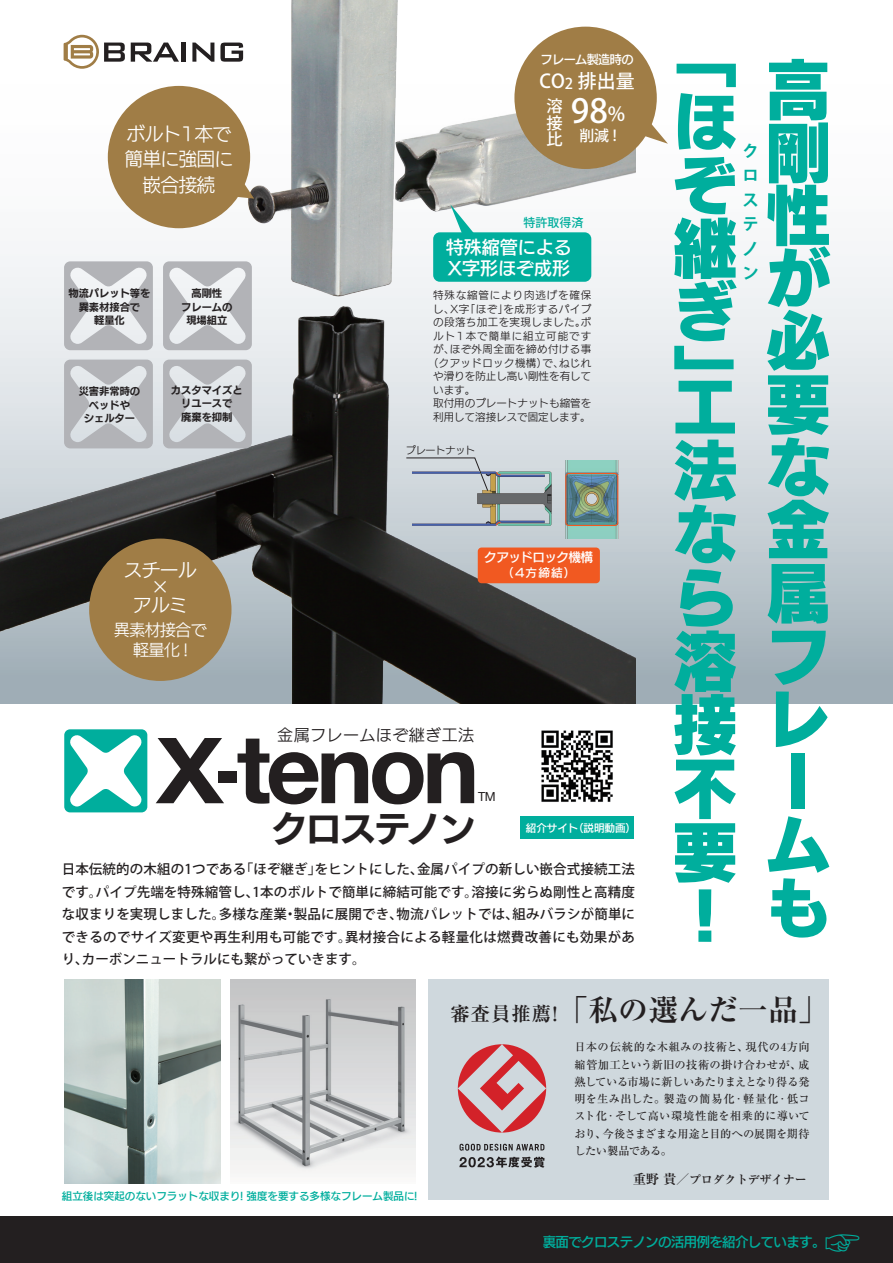
<style>
.page{position:relative;width:893px;height:1263px;background:#fff}
.page>*{position:absolute;margin:0;border:0;box-sizing:border-box;transform-origin:0 0}
.t1{font:64.5px/63.6px "New Rodin Pro EB";color:#00ae9d;text-align:justify}
.t2{font:36px "Koz Go Pr 6 N";color:#00ae9d}
.t3{font:35.7px "New Rodin Pro B";letter-spacing:-.035em;color:#231f20}
.t4{font:500 33px "Koz Go Pr 6 N";color:#fff}
.t5{font:700 30px "Ryumin";color:#231f20}
.t6{font:700 19.5px "Ryumin";letter-spacing:.05em;color:#231f20}
.t7{font:18.9px/25.7px "New Rodin Pro M";letter-spacing:-.05em;color:#fff;text-align:center}
.t8{font:500 18.9px "Koz Go Pr 6 N";color:#fff}
.t9{font:18px/21px "New Rodin Pro DB";color:#fff}
.t10{font:700 16.35px/24.5px "Koz Go Pr 6 N";color:#00ae9d;text-align:justify}
.t11{font:16.2px/20.2px "New Rodin Pro M";letter-spacing:-.05em;color:#fff;text-align:center}
.t12{font:500 16.2px/16.2px "Koz Go Pr 6 N";color:#fff;text-align:justify}
.t13{font:16.05px "New Rodin Pro M";letter-spacing:.025em;color:#231f20}
.t14{font:500 14.85px "Koz Go Pr 6 N";color:#fff}
.t15{font:500 13.5px/22.5px "Koz Go Pr 6 N";letter-spacing:.025em;color:#231f20;text-align:justify}
.t16{font:13.5px "New Rodin Pro DB";letter-spacing:-.05em;color:#00ae9d}
.t17{font:12.6px "New Rodin Pro DB";letter-spacing:-.05em;color:#fff}
.t18{font:12.45px "Helvetica Neue";color:#231f20}
.t19{font:12.15px "New Rodin Pro DB";letter-spacing:-.05em;color:#fff}
.t20{font:700 12px "Ryumin";letter-spacing:-.025em;color:#231f20}
.t21{font:500 12px "Koz Go Pr 6 N";color:#00ae9d}
.t22{font:11.55px "New Rodin Pro DB";color:#fff}
.t23{font:500 11.25px/17.2px "Ryumin";letter-spacing:-.01em;color:#231f20;text-align:justify}
.t24{font:10.5px "New Rodin Pro M";letter-spacing:.04em;color:#231f20}
.t25{font:10.5px "New Rodin Pro DB";color:#00ae9d}
.t26{font:10.5px "New Rodin Pro M";letter-spacing:.005em;color:#231f20}
.t27{font:10.5px "New Rodin Pro M";color:#231f20}
.t28{font:10.5px "New Rodin Pro M";letter-spacing:.08em;color:#231f20}
.t29{font:10.5px "New Rodin Pro M";letter-spacing:.095em;color:#231f20}
.t30{font:10.5px "New Rodin Pro DB";color:#fff}
.t31{font:10.2px/13.5px "New Rodin Pro B";color:#231f20;text-align:center}
.t32{font:10.05px "New Rodin Pro M";letter-spacing:-.02em;color:#231f20}
.s1{font-size:14.85px}
.s2{font-size:19.65px}
.s3{font-size:13.35px}
</style>
<div class="page">
<div style="left:429px;top:979px;width:400px;height:220px;background:#cfd8dd"></div>
<div style="left:0;top:0;width:893px;height:703px;background:linear-gradient(to bottom,#fff,#abb8c0)"></div>
<img style="left:0;top:0;width:635px;height:703px">
<svg style="left:64px;top:360px;width:89px;height:88px"></svg>
<svg style="left:163px;top:360px;width:89px;height:88px"></svg>
<svg style="left:64px;top:261px;width:89px;height:89px"></svg>
<svg style="left:163px;top:261px;width:89px;height:89px"></svg>
<svg style="left:64px;top:729px;width:83px;height:83px"></svg>
<svg style="left:156px;top:738px;width:68px;height:65px"></svg>
<div style="left:218px;top:771px;width:19px;height:12px;background:#231f20"></div>
<svg style="left:238px;top:739px;width:236px;height:65px"></svg>
<div style="left:514px;top:27px;width:143px;height:142px;background:#a07d46;border-radius:50%"></div>
<svg style="left:644px;top:123px;width:24px;height:21px"></svg>
<div style="left:108px;top:86px;width:142px;height:142px;background:#a07d46;border-radius:50%"></div>
<div style="left:89px;top:539px;width:142px;height:142px;background:#a07d46;border-radius:50%"></div>
<img style="left:64px;top:979px;width:157px;height:204px">
<img style="left:231px;top:979px;width:184px;height:194px">
<div style="left:433px;top:232px;width:158px;height:50px;background:#00ae9d;border-radius:7px"></div>
<svg style="left:450px;top:204px;width:25px;height:29px"></svg>
<img style="left:550px;top:460px;width:80px;height:79px">
<div style="left:565px;top:473px;width:53px;height:53px;border:1px solid #f15921;border-radius:3px"></div>
<div style="left:478px;top:547px;width:122px;height:36px;background:#f15921;border-radius:4px"></div>
<img style="left:412px;top:466px;width:143px;height:64px">
<svg style="left:406px;top:457px;width:96px;height:34px"></svg>
<svg style="left:486px;top:520px;width:15px;height:6px"></svg>
<img style="left:541px;top:730px;width:72px;height:72px">
<svg style="left:458px;top:1044px;width:88px;height:88px"></svg>
<svg style="left:459px;top:1144px;width:85px;height:24px"></svg>
<div style="left:0;top:1216px;width:893px;height:47px;background:#231f20"></div>
<svg style="left:131px;top:43px;width:48px;height:19px"></svg>
<hr style="left:182px;top:43px;width:4px;height:19px;background:#231f20">
<svg style="left:192px;top:43px;width:22px;height:19px"></svg>
<svg style="left:220px;top:43px;width:23px;height:19px"></svg>
<svg style="left:64px;top:35px;width:61px;height:34px"></svg>
<div style="left:521px;top:816px;width:113px;height:23px;background:#00ae9d"></div>
<svg style="left:236px;top:182px;width:18px;height:17px"></svg>
<h3 class="t7" style="left:125px;top:119px;width:110px">ボルト1本で簡単に強固に嵌合接続</h3>
<p class="t31" style="left:68px;top:286px;width:84px">物流パレット等を異素材接合で<br>軽量化</p>
<p class="t31" style="left:181px;top:286px;width:53px">高剛性<br>フレームの現場組立</p>
<p class="t31" style="left:79px;top:384px;width:63px">災害非常時のベッドや<br>シェルター</p>
<p class="t31" style="left:171px;top:382px;width:73px">カスタマイズとリユースで<br>廃棄を抑制</p>
<p class="t19" style="left:541px;top:49px;width:94px">フレーム製造時の</p>
<p class="t12" style="left:547px;top:99px;width:17px">溶接比</p>
<h3 class="t8" style="left:539px;top:71px;width:97px">CO<span class="s1">2</span> 排出量</h3>
<p class="t14" style="left:579px;top:127px;width:39px">削減 !</p>
<h3 class="t4" style="left:571px;top:92px;width:56px">98<span class="s2">%</span></h3>
<p class="t21" style="left:523px;top:215px;width:61px">特許取得済</p>
<h3 class="t9" style="left:446px;top:235px;width:127px">特殊縮管による<br>X字形ほぞ成形</h3>
<p class="t28" style="left:433px;top:286px;width:160px">特殊な縮管により肉逃げを確保</p>
<p class="t24" style="left:433px;top:300px;width:160px">し、X字「ほぞ」を成形するパイプ</p>
<p class="t24" style="left:433px;top:313px;width:160px">の段落ち加工を実現しました。ボ</p>
<p class="t29" style="left:433px;top:327px;width:160px">ルト1本で簡単に組立可能です</p>
<p class="t24" style="left:433px;top:340px;width:160px">が、ほぞ外周全面を締め付ける事</p>
<p class="t24" style="left:428px;top:354px;width:165px">（クアッドロック機構）で、ねじれ</p>
<p class="t26" style="left:433px;top:368px;width:160px">や滑りを防止し高い剛性を有して</p>
<p class="t24" style="left:433px;top:381px;width:43px">います。</p>
<p class="t26" style="left:433px;top:395px;width:160px">取付用のプレートナットも縮管を</p>
<p class="t27" style="left:433px;top:408px;width:159px">利用して溶接レスで固定します。</p>
<p class="t32" style="left:406px;top:442px;width:71px">プレートナット</p>
<h3 class="t7" style="left:124px;top:559px;width:74px;line-height:17.5px">スチール×<br>アルミ</h3>
<p class="t11" style="left:114px;top:618px;width:95px">異素材接合で軽量化 !</p>
<p class="t17" style="left:484px;top:547px;width:110px">クアッドロック機構</p>
<p class="t22" style="left:502px;top:562px;width:75px">（4方締結）</p>
<p class="t13" style="left:277px;top:721px;width:198px">金属フレームほぞ継ぎ工法</p>
<p class="t18" style="left:478px;top:788px;width:19px">TM</p>
<h3 class="t3" style="left:272px;top:798px;width:205px">クロステノン</h3>
<p class="t30" style="left:526px;top:819px;width:112px">紹介サイト（説明動画）</p>
<p class="t15" style="left:62px;top:858px;width:575px">日本伝統的の木組の1つである「ほぞ継ぎ」をヒントにした、金属パイプの新しい嵌合式接続工法です。パイプ先端を特殊縮管し、1本のボルトで簡単に締結可能です。溶接に劣らぬ剛性と高精度な収まりを実現しました。多様な産業・製品に展開でき、物流パレットでは、組みバラシが簡単にできるのでサイズ変更や再生利用も可能です。異材接合による軽量化は燃費改善にも効果があり、カーボンニュートラルにも繋がっていきます。</p>
<h1 class="t1" style="left:673px;top:21px;width:65px">「ほぞ継ぎ」</h1>
<h1 class="t1" style="left:673px;top:370px;width:65px;text-align:center">工法なら溶接不要!</h1>
<p class="t10" style="left:742px;top:139px;width:17px">クロステノン</p>
<h1 class="t1" style="left:766px;top:53px;width:66px;line-height:62.8px;text-align:left">高剛性が必要な金属フレームも</h1>
<p class="t25" style="left:62px;top:1186px;width:357px">組立後は突起のないフラットな収まり! 強度を要する多様なフレーム製品に!</p>
<h3 class="t6" style="left:450px;top:1002px;width:109px">審査員推薦!</h3>
<h3 class="t5" style="left:558px;top:992px;width:272px">「私の選んだ一品」</h3>
<p class="t23" style="left:575px;top:1038px;width:237px">日本の伝統的な木組みの技術と、現代の4方向縮管加工という新旧の技術の掛け合わせが、成熟している市場に新しいあたりまえとなり得る発明を生み出した。製造の簡易化・軽量化・低コスト化・そして高い環境性能を相乗的に導いており、今後さまざまな用途と目的への展開を期待したい製品である。</p>
<p class="t20" style="left:633px;top:1172px;width:175px"><span class="s3">重野 貴／</span>プロダクトデザイナー</p>
<p class="t16" style="left:543px;top:1230px;width:284px">裏面でクロステノンの活用例を紹介しています。</p>
<h2 class="t2" style="left:862px;top:1224px;width:37px;rotate:90deg">☝</h2>
</div>
